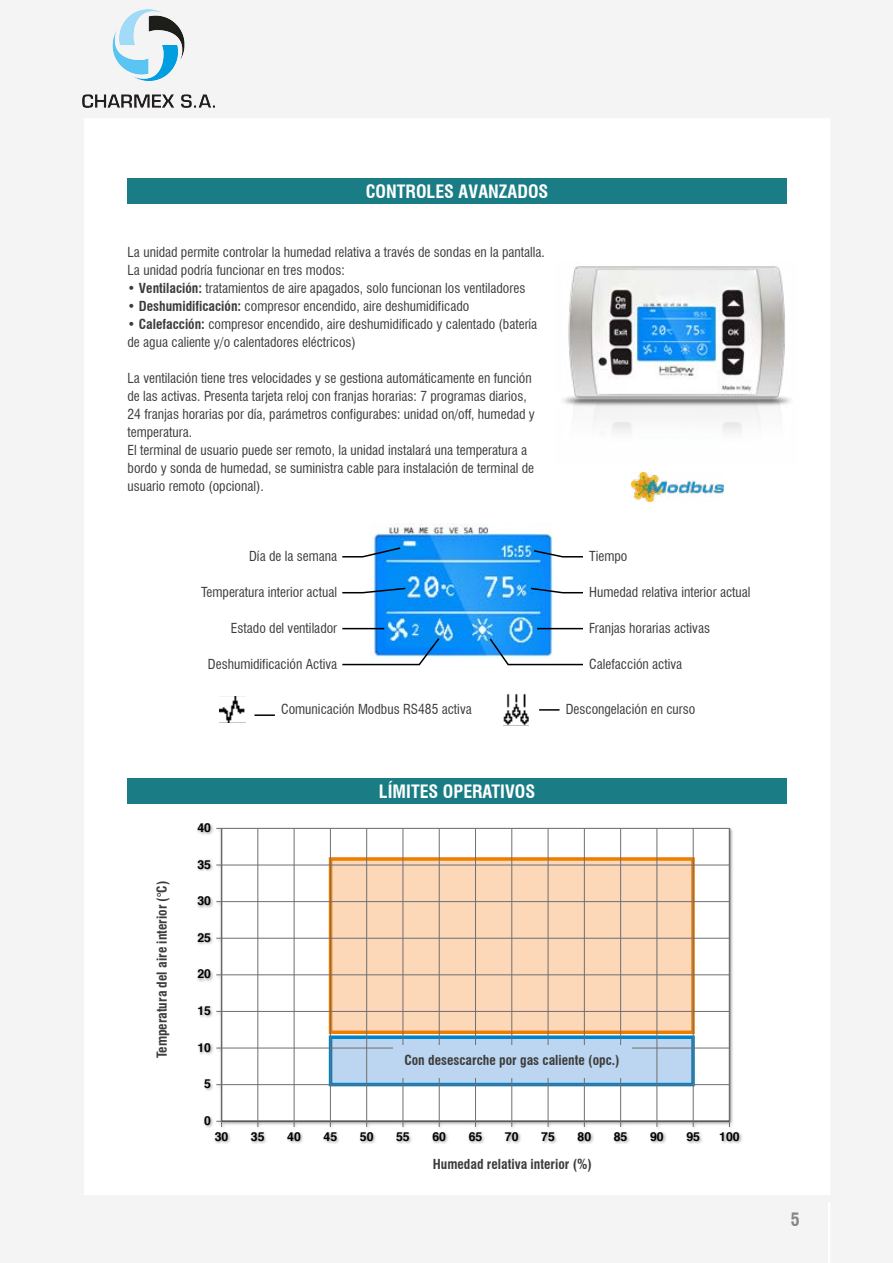
<style>
.page{position:relative;width:893px;height:1263px;background:#f4f4f4}
.page>*{position:absolute;margin:0;border:0;box-sizing:border-box;transform-origin:0 0}
.t1{font:700 condensed 18px "Swiss 721 BT";color:#fff}
.t2{font:700 condensed 18px "Swiss 721 BT";color:#878787}
.t3{font:condensed 13.5px/18px "Swiss 721 BT";color:#3c3c3b}
.t4{font:700 condensed 13.5px "Swiss 721 BT";color:#3c3c3b}
.t5{font:700 12.3px "Helvetica";color:#000}
.s1{font-weight:700}
</style>
<div class="page">
<div style="left:84px;top:118px;width:746px;height:1077px;background:#fff"></div>
<hr style="left:828px;top:1202px;width:2px;height:61px;background:#fff">
<div style="left:197px;top:822px;width:546px;height:322px;background:#000;opacity:.4"></div>
<div style="left:222px;top:828px;width:507px;height:293px;background:#fff"></div>
<div style="left:331px;top:859px;width:362px;height:173px;background:#fcd7b8"></div>
<div style="left:331px;top:1037px;width:362px;height:47px;background:#bcd5f0"></div>
<div style="left:329px;top:857px;width:366px;height:177px;border:4px solid #ef7d00"></div>
<div style="left:329px;top:1035px;width:366px;height:51px;border:4px solid #0081c9"></div>
<hr style="left:221px;top:828px;width:1px;height:299px;background:#706f6f">
<hr style="left:258px;top:828px;width:1px;height:299px;background:#706f6f">
<hr style="left:294px;top:828px;width:1px;height:299px;background:#706f6f">
<hr style="left:330px;top:828px;width:1px;height:299px;background:#706f6f">
<hr style="left:366px;top:828px;width:1px;height:299px;background:#706f6f">
<hr style="left:403px;top:828px;width:1px;height:299px;background:#706f6f">
<hr style="left:439px;top:828px;width:1px;height:299px;background:#706f6f">
<hr style="left:475px;top:828px;width:1px;height:299px;background:#706f6f">
<hr style="left:512px;top:828px;width:1px;height:299px;background:#706f6f">
<hr style="left:548px;top:828px;width:1px;height:299px;background:#706f6f">
<hr style="left:584px;top:828px;width:1px;height:299px;background:#706f6f">
<hr style="left:620px;top:828px;width:1px;height:299px;background:#706f6f">
<hr style="left:657px;top:828px;width:1px;height:299px;background:#706f6f">
<hr style="left:693px;top:828px;width:1px;height:299px;background:#706f6f">
<hr style="left:729px;top:828px;width:1px;height:299px;background:#706f6f">
<hr style="left:216px;top:1121px;width:513px;height:1px;background:#706f6f">
<hr style="left:216px;top:1084px;width:513px;height:1px;background:#706f6f">
<hr style="left:216px;top:1048px;width:513px;height:1px;background:#706f6f">
<hr style="left:216px;top:1011px;width:513px;height:1px;background:#706f6f">
<hr style="left:216px;top:974px;width:513px;height:1px;background:#706f6f">
<hr style="left:216px;top:938px;width:513px;height:1px;background:#706f6f">
<hr style="left:216px;top:901px;width:513px;height:1px;background:#706f6f">
<hr style="left:216px;top:865px;width:513px;height:1px;background:#706f6f">
<hr style="left:216px;top:828px;width:513px;height:1px;background:#706f6f">
<img style="left:631px;top:472px;width:92px;height:30px">
<img style="left:563px;top:266px;width:228px;height:167px">
<img style="left:371px;top:523px;width:183px;height:135px">
<div style="left:128px;top:778px;width:659px;height:25px;background:#1a7d85"></div>
<div style="left:128px;top:179px;width:659px;height:25px;background:#1a7d85"></div>
<div style="left:393px;top:1045px;width:238px;height:33px;background:#bcd5f0"></div>
<svg style="left:342px;top:546px;width:60px;height:12px"></svg>
<svg style="left:532px;top:549px;width:51px;height:9px"></svg>
<svg style="left:342px;top:587px;width:65px;height:7px"></svg>
<svg style="left:529px;top:587px;width:54px;height:7px"></svg>
<hr style="left:342px;top:628px;width:42px;height:1px;background:#000">
<hr style="left:537px;top:628px;width:46px;height:1px;background:#000">
<svg style="left:342px;top:636px;width:99px;height:30px"></svg>
<svg style="left:488px;top:637px;width:95px;height:29px"></svg>
<svg style="left:220px;top:696px;width:25px;height:26px"></svg>
<hr style="left:254px;top:714px;width:21px;height:2px;background:#000">
<svg style="left:503px;top:693px;width:26px;height:33px"></svg>
<hr style="left:539px;top:709px;width:20px;height:2px;background:#000">
<img style="left:82px;top:9px;width:133px;height:98px">
<h1 class="t1" style="left:366px;top:181px;width:184px">CONTROLES AVANZADOS</h1>
<p class="t3" style="left:128px;top:243px;width:419px">La unidad permite controlar la humedad relativa a través de sondas en la pantalla.<br>La unidad podría funcionar en tres modos:</p>
<p class="t3" style="left:128px;top:279px;width:399px">• <span class="s1">Ventilación:</span> tratamientos de aire apagados, solo funcionan los ventiladores</p>
<p class="t3" style="left:128px;top:297px;width:343px">• <span class="s1">Deshumidificación:</span> compresor encendido, aire deshumidificado</p>
<p class="t3" style="left:128px;top:315px;width:411px">• <span class="s1">Calefacción:</span> compresor encendido, aire deshumidificado y calentado (batería de agua caliente y/o calentadores eléctricos)</p>
<p class="t3" style="left:128px;top:369px;width:409px">La ventilación tiene tres velocidades y se gestiona automáticamente en función de las activas. Presenta tarjeta reloj con franjas horarias: 7 programas diarios, 24 franjas horarias por día, parámetros configurabes: unidad on/off, humedad y temperatura.<br>El terminal de usuario puede ser remoto, la unidad instalará una temperatura a bordo y sonda de humedad, se suministra cable para instalación de terminal de usuario remoto (opcional).</p>
<p class="t3" style="left:249px;top:547px;width:90px">Día de la semana</p>
<p class="t3" style="left:589px;top:547px;width:40px">Tiempo</p>
<p class="t3" style="left:201px;top:583px;width:137px">Temperatura interior actual</p>
<p class="t3" style="left:589px;top:583px;width:163px">Humedad relativa interior actual</p>
<p class="t3" style="left:231px;top:619px;width:108px">Estado del ventilador</p>
<p class="t3" style="left:589px;top:619px;width:122px">Franjas horarias activas</p>
<p class="t3" style="left:208px;top:655px;width:131px">Deshumidificación Activa</p>
<p class="t3" style="left:589px;top:655px;width:95px">Calefacción activa</p>
<p class="t3" style="left:281px;top:700px;width:192px">Comunicación Modbus RS485 activa</p>
<p class="t3" style="left:566px;top:700px;width:131px">Descongelación en curso</p>
<p class="t4" style="left:154px;top:1058px;width:179px;rotate:-90deg">Temperatura del aire interior (°C)</p>
<p class="t5" style="left:197px;top:818px;width:15px">40</p>
<p class="t5" style="left:197px;top:854px;width:15px">35</p>
<p class="t5" style="left:197px;top:891px;width:15px">30</p>
<p class="t5" style="left:197px;top:927px;width:15px">25</p>
<p class="t5" style="left:197px;top:964px;width:15px">20</p>
<p class="t5" style="left:197px;top:1001px;width:15px">15</p>
<p class="t5" style="left:197px;top:1037px;width:15px">10</p>
<p class="t5" style="left:204px;top:1074px;width:8px">5</p>
<p class="t5" style="left:204px;top:1110px;width:8px">0</p>
<h1 class="t1" style="left:379px;top:780px;width:158px">LÍMITES OPERATIVOS</h1>
<p class="t4" style="left:404px;top:1052px;width:217px">Con desescarche por gas caliente (opc.)</p>
<p class="t5" style="left:215px;top:1126px;width:15px">30</p>
<p class="t5" style="left:251px;top:1126px;width:15px">35</p>
<p class="t5" style="left:287px;top:1126px;width:15px">40</p>
<p class="t5" style="left:324px;top:1126px;width:15px">45</p>
<p class="t5" style="left:360px;top:1126px;width:15px">50</p>
<p class="t5" style="left:396px;top:1126px;width:15px">55</p>
<p class="t5" style="left:432px;top:1126px;width:15px">60</p>
<p class="t5" style="left:469px;top:1126px;width:15px">65</p>
<p class="t5" style="left:505px;top:1126px;width:15px">70</p>
<p class="t5" style="left:541px;top:1126px;width:15px">75</p>
<p class="t5" style="left:577px;top:1126px;width:15px">80</p>
<p class="t5" style="left:614px;top:1126px;width:15px">85</p>
<p class="t5" style="left:650px;top:1126px;width:15px">90</p>
<p class="t5" style="left:686px;top:1126px;width:15px">95</p>
<p class="t5" style="left:719px;top:1126px;width:22px">100</p>
<p class="t4" style="left:433px;top:1156px;width:161px">Humedad relativa interior (%)</p>
<h1 class="t2" style="left:791px;top:1208px;width:10px">5</h1>
</div>
